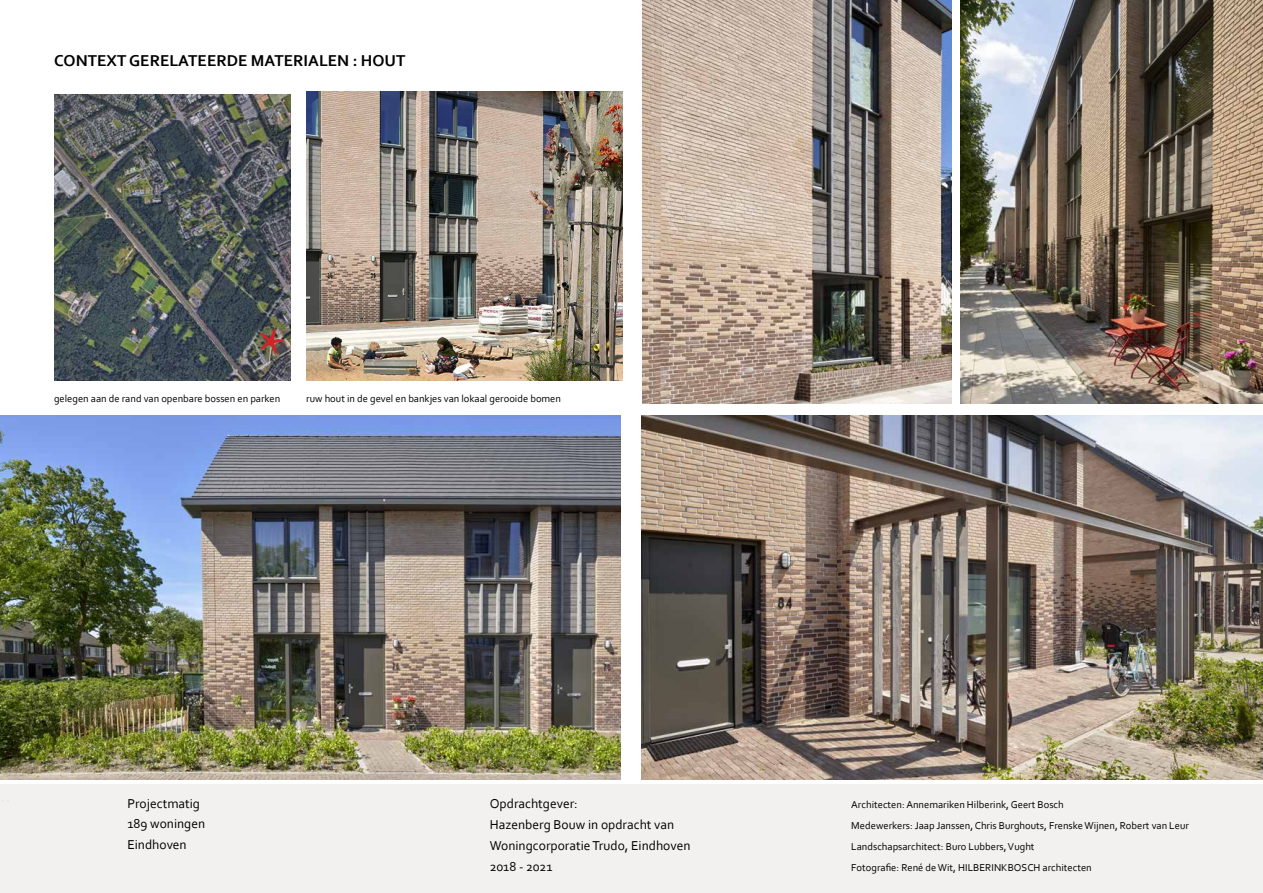
<style>
.page{position:relative;width:1263px;height:893px;background:#fff}
.page>*{position:absolute;margin:0;border:0;box-sizing:border-box;transform-origin:0 0}
.t1{font:72px "Minion Pro";color:#d2232a}
.t2{font:700 16.5px "Corbel";color:#000}
.t3{font:13.5px/21px "Corbel";color:#000}
.t4{font:10.5px/21px "Corbel";color:#000}
</style>
<div class="page">
<img style="left:0;top:415px;width:621px;height:365px">
<img style="left:54px;top:94px;width:236px;height:287px">
<div style="left:0;top:784px;width:1263px;height:109px;background:#f3f1f0"></div>
<img style="left:642px;top:0;width:310px;height:403px">
<img style="left:960px;top:0;width:303px;height:403px">
<img style="left:306px;top:92px;width:317px;height:289px">
<img style="left:641px;top:415px;width:621px;height:365px">
<h2 class="t2" style="left:54px;top:51px;width:353px">CONTEXT GERELATEERDE MATERIALEN : HOUT</h2>
<h1 class="t1" style="left:257px;top:306px;width:31px">*</h1>
<p class="t4" style="left:54px;top:388px;width:228px">gelegen aan de rand van openbare bossen en parken</p>
<p class="t4" style="left:306px;top:388px;width:256px">ruw hout in de gevel en bankjes van lokaal gerooide bomen</p>
<p class="t3" style="left:127px;top:794px;width:79px;line-height:19.5px">Projectmatig<br>189 woningen</p>
<p class="t3" style="left:127px;top:833px;width:61px">Eindhoven</p>
<p class="t3" style="left:490px;top:793px;width:202px">Opdrachtgever:<br>Hazenberg Bouw in opdracht van<br>Woningcorporatie Trudo, Eindhoven<br>2018 - 2021</p>
<p class="t4" style="left:851px;top:794px;width:339px">Architecten: Annemariken Hilberink, Geert Bosch<br>Medewerkers: Jaap Janssen, Chris Burghouts, Frenske Wijnen, Robert van Leur Landschapsarchitect: Buro Lubbers, Vught<br>Fotografie: René de Wit, HILBERINKBOSCH architecten</p>
</div>
